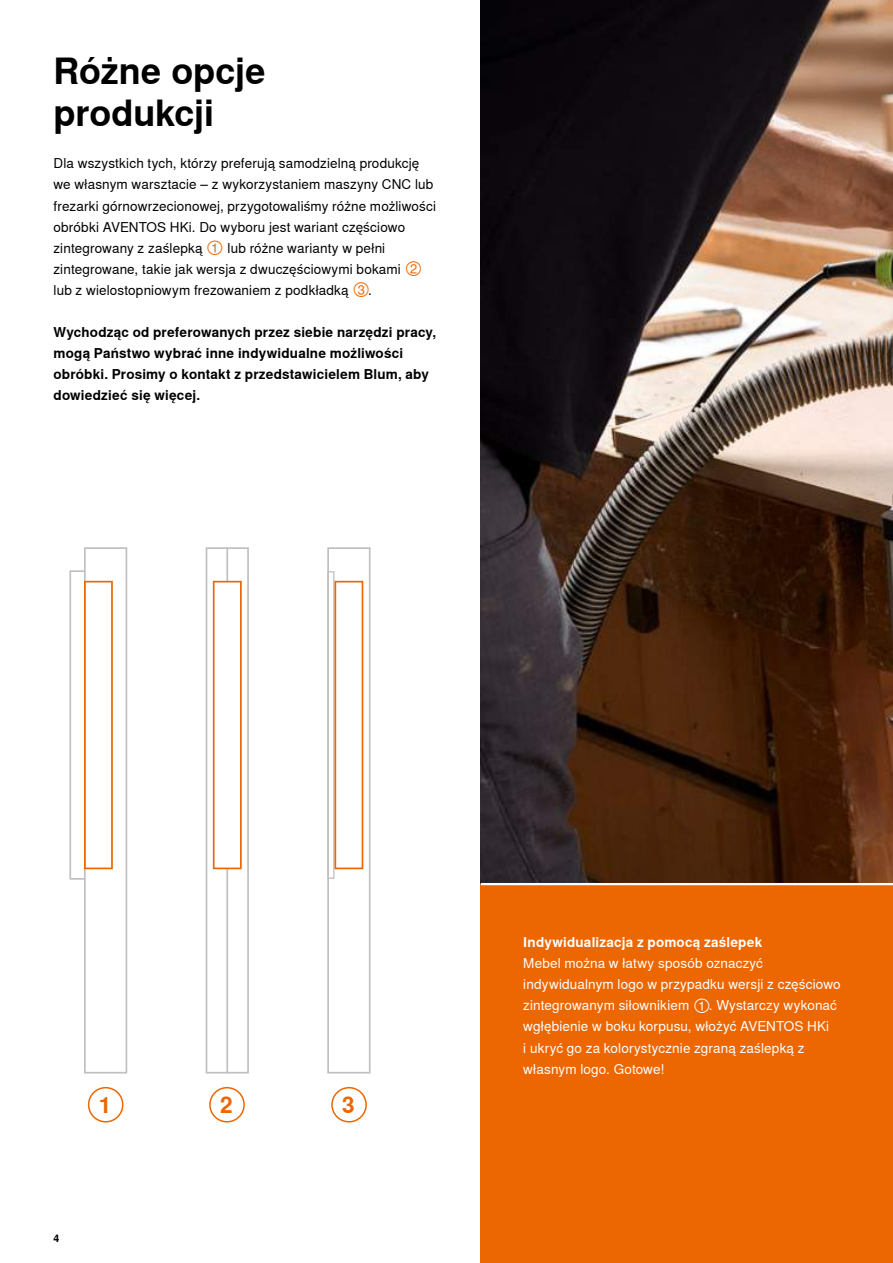
<style>
.page{position:relative;width:893px;height:1263px;background:#fff}
.page>*{position:absolute;margin:0;border:0;box-sizing:border-box;transform-origin:0 0}
.t1{font:700 36px/42.2px "Nimbus Sans Global";letter-spacing:-.005em;color:#000}
.t2{font:700 22.5px "Nimbus Sans Global";color:#ec6602}
.t3{font:13.5px/21px "Nimbus Sans Global";letter-spacing:.01em;color:#000}
.t4{font:13.5px/21px "Nimbus Sans Global";letter-spacing:.01em;color:#fff}
.t5{font:700 13.5px/21px "Nimbus Sans Global";letter-spacing:.015em;color:#000}
.t6{font:700 13.5px "Nimbus Sans Global";letter-spacing:.015em;color:#fff}
.t7{font:700 10.5px "Nimbus Sans Global";color:#000}
.s1{font-weight:700;font-size:21px;color:#ec6602}
.s2{font-weight:700;font-size:21px}
</style>
<div class="page">
<div style="left:69px;top:570px;width:16px;height:310px;border:2px solid #c0c0c1"></div>
<svg style="left:84px;top:547px;width:43px;height:526px"></svg>
<svg style="left:327px;top:547px;width:44px;height:526px"></svg>
<svg style="left:206px;top:547px;width:43px;height:526px"></svg>
<img style="left:481px;top:0;width:412px;height:883px">
<div style="left:88px;top:1087px;width:35px;height:35px;border:2px solid #ec6602;border-radius:50%"></div>
<div style="left:331px;top:1087px;width:36px;height:35px;border:2px solid #ec6602;border-radius:50%"></div>
<div style="left:209px;top:1087px;width:36px;height:35px;border:2px solid #ec6602;border-radius:50%"></div>
<div style="left:481px;top:884px;width:412px;height:379px;background:#ec6602"></div>
<svg style="left:892px;top:484px;width:1px;height:399px"></svg>
<hr style="left:481px;top:883px;width:412px;height:2px;background:#fff">
<h1 class="t1" style="left:54px;top:51px;width:214px">Różne opcje produkcji</h1>
<p class="t3" style="left:54px;top:153px;width:384px">Dla wszystkich tych, którzy preferują samodzielną produkcję we własnym warsztacie – z wykorzystaniem maszyny CNC lub frezarki górnowrzecionowej, przygotowaliśmy różne możliwości obróbki AVENTOS HKi. Do wyboru jest wariant częściowo zintegrowany z zaślepką <span class="s1">➀</span> lub różne warianty w pełni zintegrowane, takie jak wersja z dwuczęściowymi bokami <span class="s1">➁ </span>lub z wielostopniowym frezowaniem z podkładką <span class="s1">➂</span>.</p>
<p class="t5" style="left:54px;top:322px;width:384px">Wychodząc od preferowanych przez siebie narzędzi pracy, mogą Państwo wybrać inne indywidualne możliwości obróbki. Prosimy o kontakt z przedstawicielem Blum, aby dowiedzieć się więcej.</p>
<h2 class="t2" style="left:99px;top:1092px;width:14px">1</h2>
<h2 class="t2" style="left:220px;top:1092px;width:14px">2</h2>
<h2 class="t2" style="left:342px;top:1092px;width:14px">3</h2>
<p class="t7" style="left:54px;top:1232px;width:7px">4</p>
<p class="t6" style="left:523px;top:935px;width:240px">Indywidualizacja z pomocą zaślepek</p>
<p class="t4" style="left:523px;top:953px;width:319px">Mebel można w łatwy sposób oznaczyć indywidualnym logo w przypadku wersji z częściowo zintegrowanym siłownikiem <span class="s2">➀</span>. Wystarczy wykonać wgłębienie w boku korpusu, włożyć AVENTOS HKi<br>i ukryć go za kolorystycznie zgraną zaślepką z własnym logo. Gotowe!</p>
</div>
